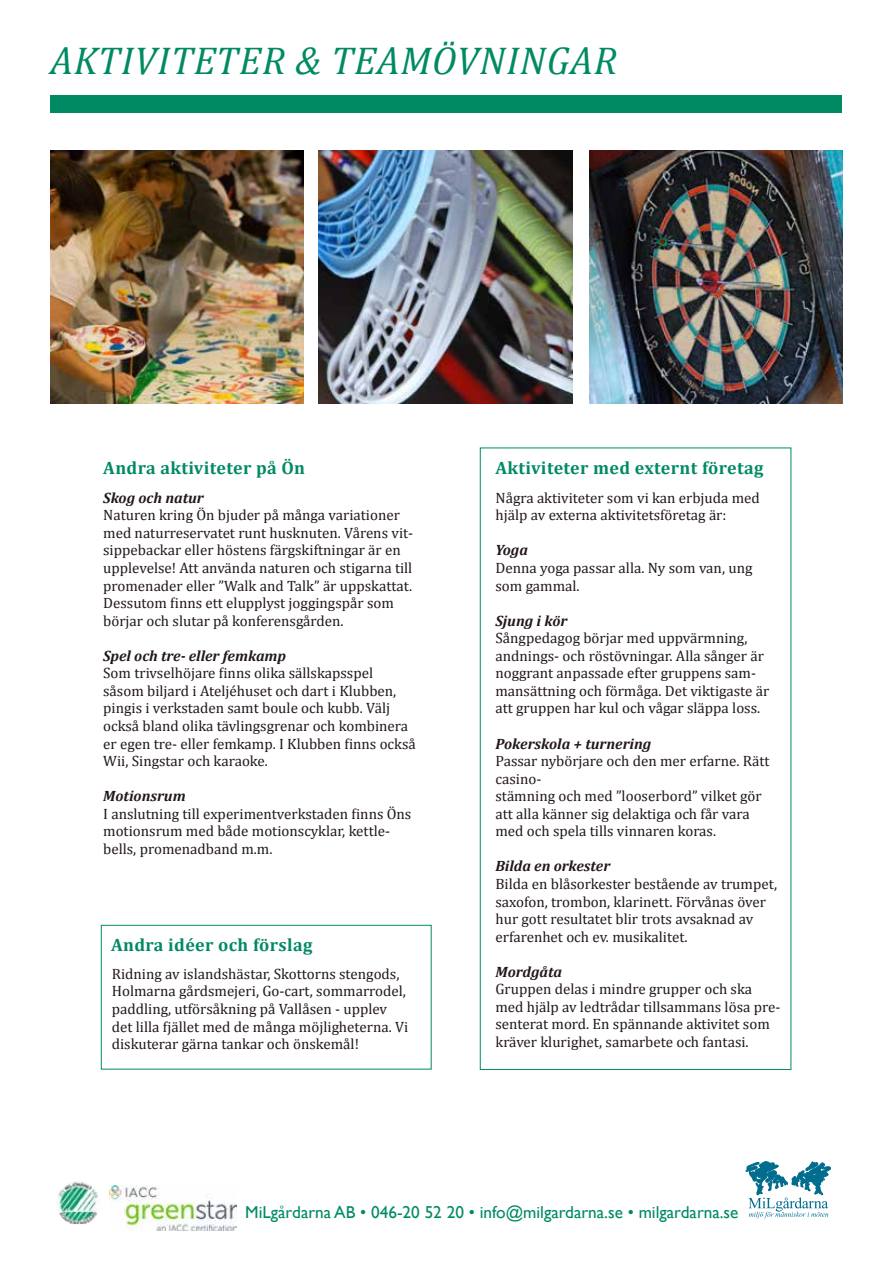
<style>
.page{position:relative;width:893px;height:1263px;background:#fff}
.page>*{position:absolute;margin:0;border:0;box-sizing:border-box;transform-origin:0 0}
.t1{font:italic 39px "Cambria";letter-spacing:.02em;color:#008a64}
.t2{font:700 18px "Cambria";letter-spacing:.02em;color:#008a64}
.t3{font:17.25px "Gill Sans";color:#008a64}
.t4{font:15px/17.5px "Cambria";color:#22181c}
.t5{font:italic 700 15px "Cambria";color:#22181c}
</style>
<div class="page">
<div style="left:51px;top:96px;width:791px;height:17px;background:#008a64"></div>
<div style="left:101px;top:925px;width:331px;height:144px;border:1px solid #008a64"></div>
<img style="left:56px;top:1181px;width:42px;height:43px">
<svg style="left:746px;top:1161px;width:85px;height:57px"></svg>
<img style="left:109px;top:1186px;width:128px;height:44px">
<img style="left:50px;top:150px;width:254px;height:254px">
<img style="left:319px;top:150px;width:254px;height:254px">
<img style="left:589px;top:150px;width:254px;height:254px">
<h1 class="t1" style="left:50px;top:34px;width:568px">AKTIVITETER &amp; TEAMÖVNINGAR</h1>
<p class="t2" style="left:103px;top:455px;width:203px">Andra aktiviteter på Ön</p>
<p class="t5" style="left:103px;top:487px;width:102px">Skog och natur</p>
<p class="t4" style="left:103px;top:506px;width:311px">Naturen kring Ön bjuder på många variationer med naturreservatet runt husknuten. Vårens vit&shy;sippebackar eller höstens färgskiftningar är en upplevelse! Att använda naturen och stigarna till promenader eller ”Walk and Talk” är uppskattat.<br>Dessutom finns ett elupplyst joggingspår som börjar och slutar på konferensgården.</p>
<p class="t5" style="left:103px;top:645px;width:184px">Spel och tre- eller femkamp</p>
<p class="t4" style="left:103px;top:664px;width:314px">Som trivselhöjare finns olika sällskapsspel såsom biljard i Ateljéhuset och dart i Klubben, pingis i verkstaden samt boule och kubb. Välj också bland olika tävlingsgrenar och kombinera er egen tre- eller femkamp. I Klubben finns också Wii, Singstar och karaoke.</p>
<p class="t5" style="left:103px;top:785px;width:84px">Motionsrum</p>
<p class="t4" style="left:103px;top:805px;width:310px">I anslutning till experimentverkstaden finns Öns motionsrum med både motionscyklar, kettle&shy;bells, promenadband m.m.</p>
<p class="t2" style="left:111px;top:932px;width:203px">Andra idéer och förslag</p>
<p class="t4" style="left:112px;top:965px;width:298px">Ridning av islandshästar, Skottorns stengods, Holmarna gårdsmejeri, Go-cart, sommarrodel, paddling, utförsåkning på Vallåsen - upplev det lilla fjället med de många möjligheterna. Vi diskuterar gärna tankar och önskemål!</p>
<p class="t2" style="left:495px;top:455px;width:269px">Aktiviteter med externt företag</p>
<p class="t4" style="left:495px;top:489px;width:266px">Några aktiviteter som vi kan erbjuda med hjälp av externa aktivitetsföretag är:</p>
<p class="t5" style="left:495px;top:540px;width:34px">Yoga</p>
<p class="t4" style="left:495px;top:559px;width:258px">Denna yoga passar alla. Ny som van, ung som gammal.</p>
<p class="t5" style="left:495px;top:610px;width:73px">Sjung i kör</p>
<p class="t4" style="left:495px;top:629px;width:275px">Sångpedagog börjar med uppvärmning, andnings- och röstövningar. Alla sånger är noggrant anpassade efter gruppens sam&shy;mansättning och förmåga. Det viktigaste är att gruppen har kul och vågar släppa loss.</p>
<p class="t5" style="left:495px;top:733px;width:157px">Pokerskola + turnering</p>
<p class="t4" style="left:495px;top:752px;width:276px">Passar nybörjare och den mer erfarne. Rätt casino-<br>stämning och med ”looserbord” vilket gör att alla känner sig delaktiga och får vara med och spela tills vinnaren koras.</p>
<p class="t5" style="left:495px;top:856px;width:116px">Bilda en orkester</p>
<p class="t4" style="left:495px;top:875px;width:283px">Bilda en blåsorkester bestående av trumpet, saxofon, trombon, klarinett. Förvånas över hur gott resultatet blir trots avsaknad av erfarenhet och ev. musikalitet.</p>
<p class="t5" style="left:495px;top:961px;width:68px">Mordgåta</p>
<p class="t4" style="left:495px;top:980px;width:286px">Gruppen delas i mindre grupper och ska med hjälp av ledtrådar tillsammans lösa pre&shy;senterat mord. En spännande aktivitet som kräver klurighet, samarbete och fantasi.</p>
<p class="t3" style="left:245px;top:1202px;width:495px">MiLgårdarna AB • 046-20 52 20 • info@milgardarna.se • milgardarna.se</p>
</div>
